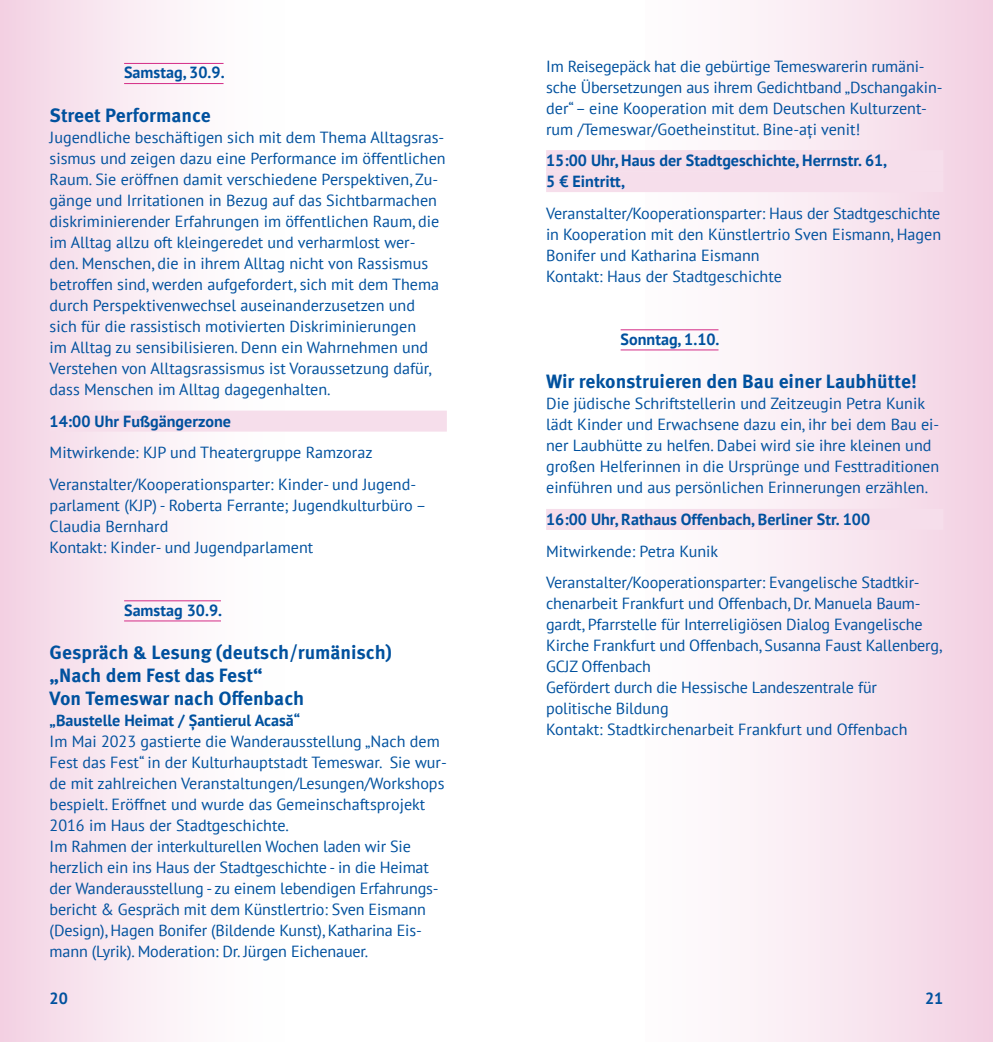
<style>
.page{position:relative;width:993px;height:1042px;background:#fff}
.page>*{position:absolute;margin:0;border:0;box-sizing:border-box;transform-origin:0 0}
.t1{font:700 19.25px/22.8px "Meta Pro";color:#00519e}
.t2{font:16.1px/21px "PT Sans";color:#00519e}
.t3{font:700 16.1px/21px "PT Sans";color:#00519e}
</style>
<div class="page">
<div style="left:645px;top:0;width:347px;height:1042px;background:linear-gradient(to right,#fff,#f3d2e4)"></div>
<div style="left:0;top:0;width:348px;height:1042px;background:linear-gradient(to right,#f4d8e7,#fff)"></div>
<hr style="left:124px;top:83px;width:99px;height:1px;background:#d42b86">
<div style="left:50px;top:411px;width:396px;height:21px;background:#f6deeb"></div>
<hr style="left:124px;top:620px;width:97px;height:1px;background:#d42b86">
<hr style="left:124px;top:63px;width:99px;height:1px;background:#d42b86">
<hr style="left:124px;top:600px;width:97px;height:1px;background:#d42b86">
<div style="left:546px;top:150px;width:397px;height:21px;background:#f6deeb"></div>
<div style="left:546px;top:171px;width:397px;height:21px;background:#f6deeb"></div>
<hr style="left:620px;top:349px;width:98px;height:1px;background:#d42b86">
<div style="left:546px;top:509px;width:397px;height:21px;background:#f6deeb"></div>
<hr style="left:620px;top:329px;width:98px;height:1px;background:#d42b86">
<p class="t3" style="left:124px;top:62px;width:102px">Samstag, 30.9.</p>
<p class="t1" style="left:50px;top:103px;width:162px">Street Performance</p>
<p class="t2" style="left:50px;top:127px;width:397px">Jugendliche beschäftigen sich mit dem Thema Alltagsras&shy;sismus und zeigen dazu eine Performance im öffentlichen Raum. Sie eröffnen damit verschiedene Perspektiven, Zu&shy;gänge und Irritationen in Bezug auf das Sichtbarmachen diskriminierender Erfahrungen im öffentlichen Raum, die im Alltag allzu oft kleingeredet und verharmlost wer&shy;den. Menschen, die in ihrem Alltag nicht von Rassismus betroffen sind, werden aufgefordert, sich mit dem Thema durch Perspektivenwechsel auseinanderzusetzen und sich für die rassistisch motivierten Diskriminierungen<br>im Alltag zu sensibilisieren. Denn ein Wahrnehmen und Verstehen von Alltagsrassismus ist Voraussetzung dafür, dass Menschen im Alltag dagegenhalten.</p>
<p class="t3" style="left:50px;top:410px;width:183px">14:00 Uhr Fußgängerzone</p>
<p class="t2" style="left:50px;top:436px;width:368px;line-height:31.5px">Mitwirkende: KJP und Theatergruppe Ramzoraz<br>Veranstalter/Kooperationsparter: Kinder- und Jugend-</p>
<p class="t2" style="left:50px;top:494px;width:378px">parlament (KJP) - Roberta Ferrante; Jugendkulturbüro –<br>Claudia Bernhard<br>Kontakt: Kinder- und Jugendparlament</p>
<p class="t3" style="left:124px;top:599px;width:99px">Samstag 30.9.</p>
<p class="t1" style="left:50px;top:640px;width:344px">Gespräch &amp; Lesung (deutsch/rumänisch) „Nach dem Fest das Fest“<br>Von Temeswar nach Offenbach</p>
<p class="t3" style="left:50px;top:709px;width:252px">„Baustelle Heimat / Șantierul Acasă“</p>
<p class="t2" style="left:50px;top:730px;width:398px">Im Mai 2023 gastierte die Wanderausstellung „Nach dem Fest das Fest“ in der Kulturhauptstadt Temeswar. Sie wur&shy;de mit zahlreichen Veranstaltungen/Lesungen/Workshops bespielt. Eröffnet und wurde das Gemeinschaftsprojekt 2016 im Haus der Stadtgeschichte.<br>Im Rahmen der interkulturellen Wochen laden wir Sie herzlich ein ins Haus der Stadtgeschichte - in die Heimat der Wanderausstellung - zu einem lebendigen Erfahrungs&shy;bericht &amp; Gespräch mit dem Künstlertrio: Sven Eismann (Design), Hagen Bonifer (Bildende Kunst), Katharina Eis&shy;mann (Lyrik). Moderation: Dr. Jürgen Eichenauer.</p>
<p class="t2" style="left:546px;top:55px;width:398px">Im Reisegepäck hat die gebürtige Temeswarerin rumäni&shy;sche Übersetzungen aus ihrem Gedichtband „Dschangakin&shy;der“ – eine Kooperation mit dem Deutschen Kulturzent&shy;rum /Temeswar/Goetheinstitut. Bine-ați venit!</p>
<p class="t3" style="left:546px;top:150px;width:342px">15:00 Uhr, Haus der Stadtgeschichte, Herrnstr. 61,<br>5 € Eintritt,</p>
<p class="t2" style="left:546px;top:202px;width:396px">Veranstalter/Kooperationsparter: Haus der Stadtgeschichte in Kooperation mit den Künstlertrio Sven Eismann, Hagen Bonifer und Katharina Eismann<br>Kontakt: Haus der Stadtgeschichte</p>
<p class="t3" style="left:620px;top:328px;width:100px">Sonntag, 1.10.</p>
<p class="t1" style="left:546px;top:369px;width:372px">Wir rekonstruieren den Bau einer Laubhütte!</p>
<p class="t2" style="left:546px;top:393px;width:394px">Die jüdische Schriftstellerin und Zeitzeugin Petra Kunik lädt Kinder und Erwachsene dazu ein, ihr bei dem Bau ei&shy;ner Laubhütte zu helfen. Dabei wird sie ihre kleinen und großen Helferinnen in die Ursprünge und Festtraditionen einführen und aus persönlichen Erinnerungen erzählen.</p>
<p class="t3" style="left:546px;top:508px;width:325px">16:00 Uhr, Rathaus Offenbach, Berliner Str. 100</p>
<p class="t2" style="left:546px;top:535px;width:375px;line-height:31.5px">Mitwirkende: Petra Kunik<br>Veranstalter/Kooperationsparter: Evangelische Stadtkir-</p>
<p class="t2" style="left:546px;top:592px;width:397px">chenarbeit Frankfurt und Offenbach, Dr. Manuela Baum&shy;gardt, Pfarrstelle für Interreligiösen Dialog Evangelische Kirche Frankfurt und Offenbach, Susanna Faust Kallenberg, GCJZ Offenbach<br>Gefördert durch die Hessische Landeszentrale für politische Bildung<br>Kontakt: Stadtkirchenarbeit Frankfurt und Offenbach</p>
<p class="t3" style="left:50px;top:988px;width:20px">20</p>
<p class="t3" style="left:924px;top:988px;width:20px">21</p>
</div>
